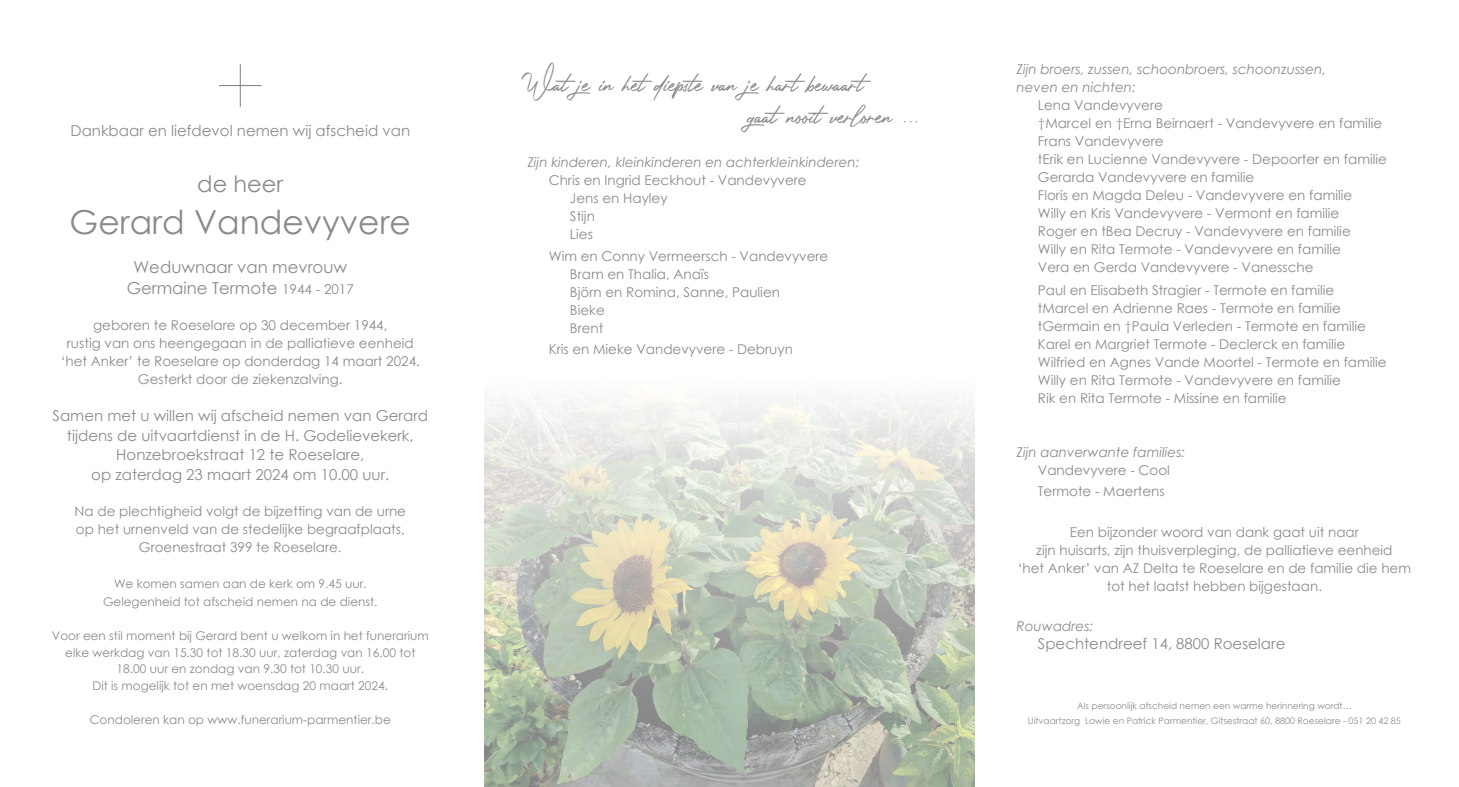
<style>
.page{position:relative;width:1459px;height:787px;background:#fff}
.page>*{position:absolute;margin:0;border:0;box-sizing:border-box;transform-origin:0 0}
.t1{font:33px "Century Gothic";color:#8a8b8c}
.t2{font:30px/31.5px "Photograph Signature";color:#8a8b8c}
.t3{font:22.5px "Century Gothic";color:#8a8b8c}
.t4{font:16.5px/21px "Century Gothic";color:#8a8b8c;text-align:center}
.t5{font:15px/19.5px "Century Gothic";color:#8a8b8c;text-align:center}
.t6{font:13.5px/18px "Century Gothic";color:#8a8b8c}
.t7{font:italic 13.5px/18px "Century Gothic";color:#8a8b8c}
.t8{font:12px/16.5px "Century Gothic";color:#8a8b8c;text-align:center}
.t9{font:9px/15px "Century Gothic";color:#8a8b8c;text-align:center}
.s1{font-size:13.5px}
</style>
<div class="page">
<hr style="left:240px;top:64px;width:1px;height:43px;background:#8a8b8c">
<hr style="left:219px;top:85px;width:42px;height:1px;background:#8a8b8c">
<img style="left:485px;top:397px;width:489px;height:390px">
<p class="t5" style="left:70px;top:121px;width:341px">Dankbaar en liefdevol nemen wij afscheid van</p>
<h3 class="t3" style="left:197px;top:168px;width:88px">de heer</h3>
<h1 class="t1" style="left:70px;top:199px;width:343px">Gerard Vandevyvere</h1>
<p class="t4" style="left:127px;top:256px;width:229px">Weduwnaar van mevrouw<br>Germaine Termote <span class="s1">1944 - 2017</span></p>
<p class="t6" style="left:61px;top:316px;width:361px;text-align:center">geboren te Roeselare op 30 december 1944,<br>rustig van ons heengegaan in de palliatieve eenheid ‘het Anker’ te Roeselare op donderdag 14 maart 2024.<br>Gesterkt door de ziekenzalving.</p>
<p class="t5" style="left:53px;top:406px;width:377px">Samen met u willen wij afscheid nemen van Gerard tijdens de uitvaartdienst in de H. Godelievekerk, Honzebroekstraat 12 te Roeselare,<br>op zaterdag 23 maart 2024 om 10.00 uur.</p>
<p class="t6" style="left:75px;top:502px;width:333px;text-align:center">Na de plechtigheid volgt de bijzetting van de urne op het urnenveld van de stedelijke begraafplaats,<br>Groenestraat 399 te Roeselare.</p>
<p class="t8" style="left:103px;top:574px;width:276px;line-height:18px">We komen samen aan de kerk om 9.45 uur.<br>Gelegenheid tot afscheid nemen na de dienst.</p>
<p class="t8" style="left:52px;top:627px;width:378px">Voor een stil moment bij Gerard bent u welkom in het funerarium elke werkdag van 15.30 tot 18.30 uur, zaterdag van 16.00 tot 18.00 uur en zondag van 9.30 tot 10.30 uur.<br>Dit is mogelijk tot en met woensdag 20 maart 2024.</p>
<p class="t8" style="left:90px;top:711px;width:302px">Condoleren kan op www.funerarium-parmentier.be</p>
<h2 class="t2" style="left:748px;top:67px;width:173px;text-indent:-221px">Wat je in het diepste van je hart bewaart<br>gaat nooit verloren ...</h2>
<p class="t7" style="left:527px;top:152px;width:334px">Zijn kinderen, kleinkinderen en achterkleinkinderen:</p>
<p class="t6" style="left:570px;top:170px;width:238px;text-indent:-21px">Chris en Ingrid Eeckhout - Vandevyvere<br>Jens en Hayley<br>Stijn<br>Lies</p>
<p class="t6" style="left:570px;top:247px;width:260px;text-indent:-21px">Wim en Conny Vermeersch - Vandevyvere<br>Bram en Thalia, Anaïs<br>Björn en Romina, Sanne, Paulien<br>Bieke<br>Brent</p>
<p class="t6" style="left:549px;top:340px;width:246px">Kris en Mieke Vandevyvere - Debruyn</p>
<p class="t7" style="left:1016px;top:60px;width:311px">Zijn broers, zussen, schoonbroers, schoonzussen, neven en nichten:</p>
<p class="t6" style="left:1037px;top:96px;width:350px">Lena Vandevyvere<br>†Marcel en †Erna Beirnaert - Vandevyvere en familie Frans Vandevyvere<br>tErik en Lucienne Vandevyvere - Depoorter en familie Gerarda Vandevyvere en familie<br>Floris en Magda Deleu - Vandevyvere en familie<br>Willy en Kris Vandevyvere - Vermont en familie<br>Roger en tBea Decruy - Vandevyvere en familie<br>Willy en Rita Termote - Vandevyvere en familie<br>Vera en Gerda Vandevyvere - Vanessche</p>
<p class="t6" style="left:1037px;top:281px;width:350px">Paul en Elisabeth Stragier - Termote en familie tMarcel en Adrienne Raes - Termote en familie tGermain en †Paula Verleden - Termote en familie Karel en Margriet Termote - Declerck en familie Wilfried en Agnes Vande Moortel - Termote en familie Willy en Rita Termote - Vandevyvere en familie<br>Rik en Rita Termote - Missine en familie</p>
<p class="t7" style="left:1016px;top:443px;width:170px">Zijn aanverwante families:</p>
<p class="t6" style="left:1037px;top:459px;width:134px;line-height:21px">Vandevyvere - Cool<br>Termote - Maertens</p>
<p class="t6" style="left:1017px;top:522px;width:395px;text-align:center">Een bijzonder woord van dank gaat uit naar<br>zijn huisarts, zijn thuisverpleging, de palliatieve eenheid<br>‘het Anker’ van AZ Delta te Roeselare en de familie die hem tot het laatst hebben bijgestaan.</p>
<p class="t7" style="left:1016px;top:617px;width:78px">Rouwadres:</p>
<p class="t5" style="left:1037px;top:633px;width:249px">Spechtendreef 14, 8800 Roeselare</p>
<p class="t9" style="left:1027px;top:698px;width:374px">Als persoonlijk afscheid nemen een warme herinnering wordt…<br>Uitvaartzorg Lowie en Patrick Parmentier, Gitsestraat 60, 8800 Roeselare - 051 20 42 85</p>
</div>
